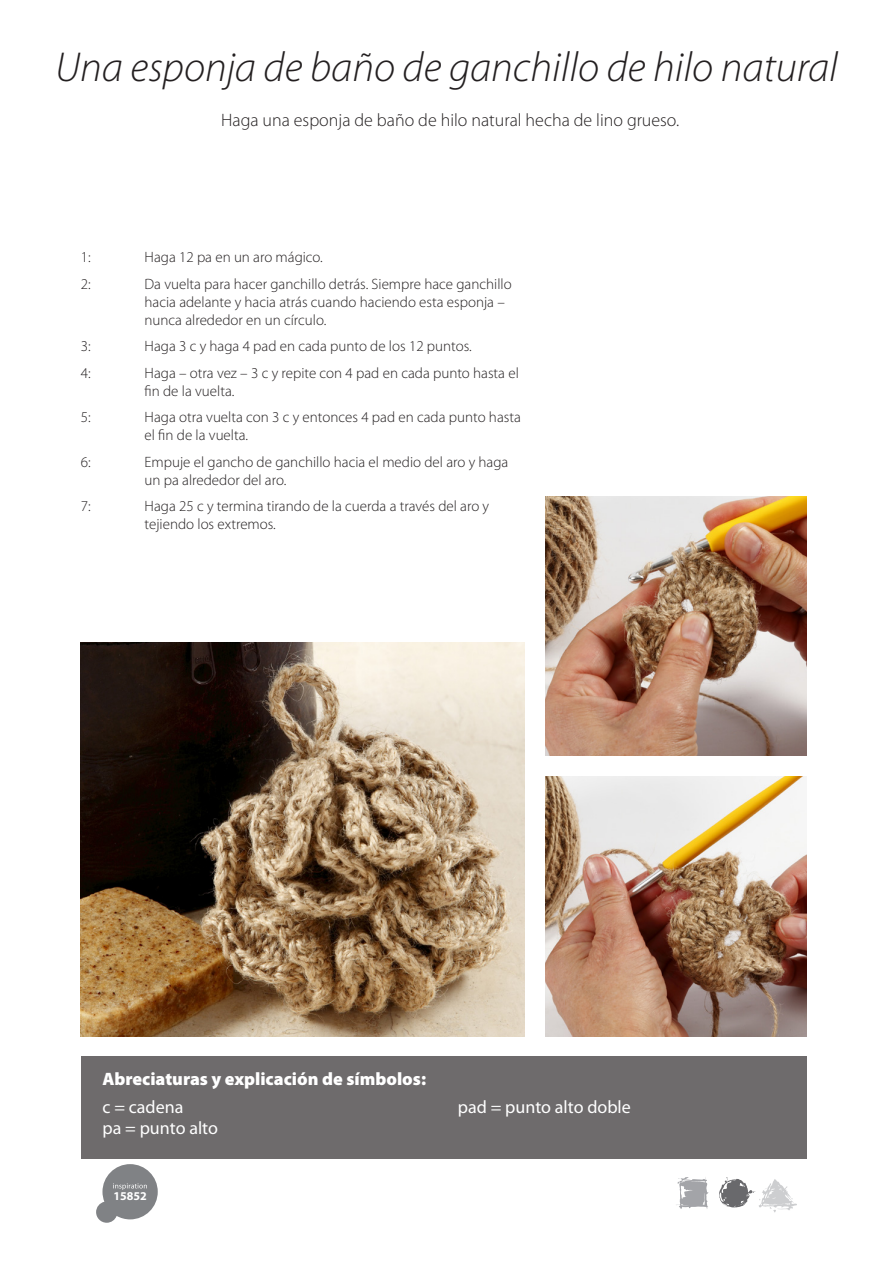
<style>
.page{position:relative;width:893px;height:1263px;background:#fff}
.page>*{position:absolute;margin:0;border:0;box-sizing:border-box;transform-origin:0 0}
.t1{font:italic 300 42px "Myriad Pro";color:#231f20}
.t2{font:300 18px "Myriad Pro";color:#231f20}
.t3{font:18px/21.6px "Myriad Pro";color:#fff}
.t4{font:900 18px "Myriad Pro";color:#fff}
.t5{font:300 15px/18px "Myriad Pro";color:#231f20}
.t6{font:700 12px "Myriad Pro";color:#fff}
</style>
<div class="page">
<div style="left:81px;top:1057px;width:725px;height:102px;background:#6e6b6c"></div>
<svg style="left:676px;top:1177px;width:33px;height:32px"></svg>
<svg style="left:719px;top:1177px;width:78px;height:35px"></svg>
<svg style="left:96px;top:1164px;width:62px;height:59px"></svg>
<img style="left:81px;top:642px;width:443px;height:394px">
<img style="left:546px;top:496px;width:260px;height:259px">
<img style="left:546px;top:777px;width:260px;height:259px">
<h1 class="t1" style="left:55px;top:42px;width:784px">Una esponja de baño de ganchillo de hilo natural</h1>
<p class="t2" style="left:221px;top:109px;width:460px">Haga una esponja de baño de hilo natural hecha de lino grueso.</p>
<p class="t5" style="left:81px;top:248px;width:11px">1:</p>
<p class="t5" style="left:145px;top:248px;width:180px">Haga 12 pa en un aro mágico.</p>
<p class="t5" style="left:81px;top:274px;width:11px">2:</p>
<p class="t5" style="left:145px;top:274px;width:369px">Da vuelta para hacer ganchillo detrás. Siempre hace ganchillo hacia adelante y hacia atrás cuando haciendo esta esponja – nunca alrededor en un círculo.</p>
<p class="t5" style="left:81px;top:337px;width:11px">3:</p>
<p class="t5" style="left:145px;top:337px;width:329px">Haga 3 c y haga 4 pad en cada punto de los 12 puntos.</p>
<p class="t5" style="left:81px;top:363px;width:11px">4:</p>
<p class="t5" style="left:145px;top:363px;width:376px">Haga – otra vez – 3 c y repite con 4 pad en cada punto hasta el fin de la vuelta.</p>
<p class="t5" style="left:81px;top:408px;width:11px">5:</p>
<p class="t5" style="left:145px;top:408px;width:378px">Haga otra vuelta con 3 c y entonces 4 pad en cada punto hasta el fin de la vuelta.</p>
<p class="t5" style="left:81px;top:453px;width:11px">6:</p>
<p class="t5" style="left:145px;top:453px;width:365px">Empuje el gancho de ganchillo hacia el medio del aro y haga un pa alrededor del aro.</p>
<p class="t5" style="left:81px;top:497px;width:11px">7:</p>
<p class="t5" style="left:145px;top:497px;width:346px">Haga 25 c y termina tirando de la cuerda a través del aro y tejiendo los extremos.</p>
<p class="t4" style="left:102px;top:1067px;width:325px">Abreciaturas y explicación de símbolos:</p>
<p class="t3" style="left:102px;top:1096px;width:117px">c = cadena<br>pa = punto alto</p>
<p class="t3" style="left:458px;top:1096px;width:175px">pad = punto alto doble</p>
<p class="t6" style="left:114px;top:1188px;width:35px">14027</p>
<p class="t6" style="left:120px;top:1188px;width:28px">5852</p>
</div>
